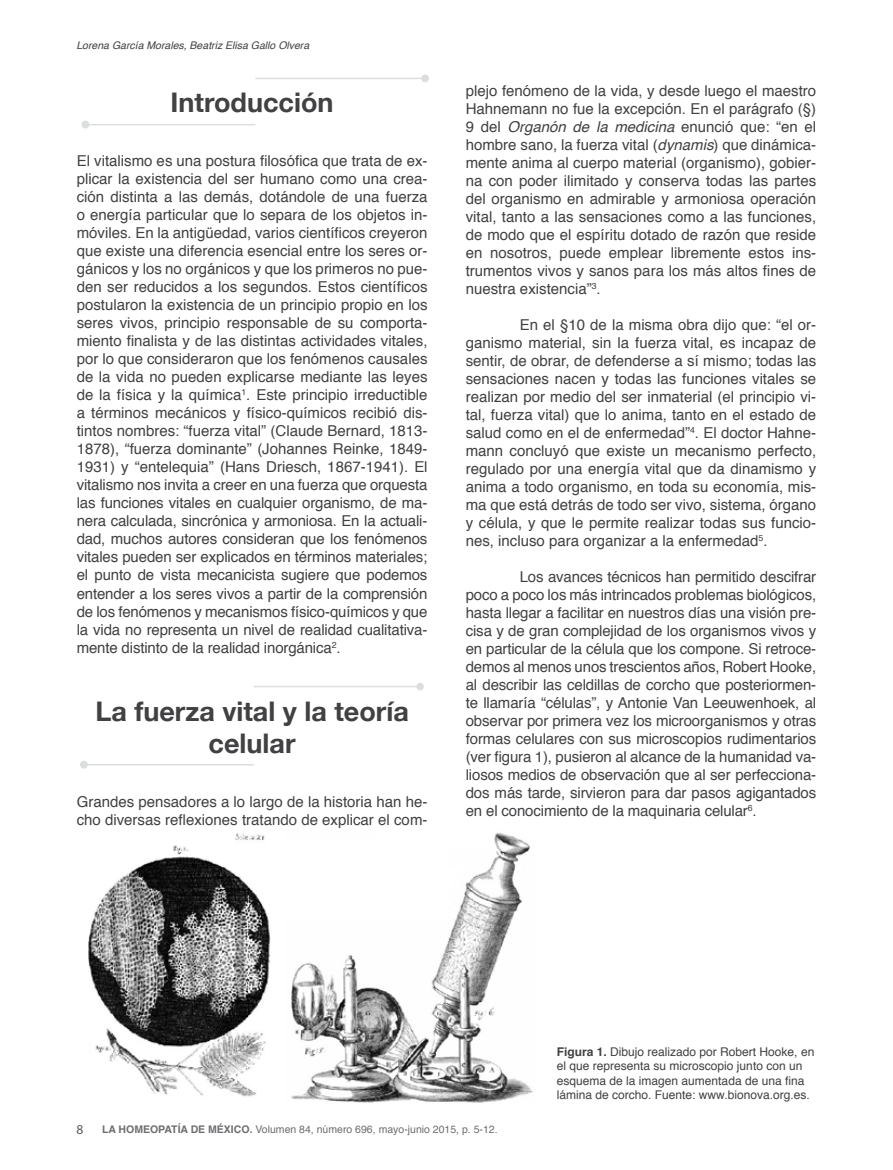
<style>
.page{position:relative;width:893px;height:1170px;background:#fff}
.page>*{position:absolute;margin:0;border:0;box-sizing:border-box;transform-origin:0 0}
.t1{font:700 27px/32.4px "Helvetica Neue";color:#414042;text-align:center}
.t2{font:15px/18px "Helvetica";color:#414042;text-align:justify}
.t3{font:13.5px "Myriad Pro";color:#58595b}
.t4{font:12px/14.4px "Helvetica";color:#414042}
.t5{font:10.5px "Helvetica";color:#6d6e71}
.t6{font:italic 10.5px "Helvetica";color:#414042}
.s1{font-style:italic}
.s2{font-weight:700}
</style>
<div class="page">
<img style="left:88px;top:833px;width:445px;height:269px">
<div style="left:81px;top:121px;width:8px;height:7px;background:#dcddde;border-radius:50%"></div>
<hr style="left:85px;top:124px;width:170px;height:1px;background:#dcddde">
<div style="left:421px;top:75px;width:8px;height:7px;background:#dcddde;border-radius:50%"></div>
<hr style="left:255px;top:78px;width:170px;height:1px;background:#dcddde">
<div style="left:80px;top:760px;width:8px;height:8px;background:#dcddde;border-radius:50%"></div>
<hr style="left:84px;top:764px;width:170px;height:1px;background:#dcddde">
<div style="left:416px;top:682px;width:8px;height:8px;background:#dcddde;border-radius:50%"></div>
<hr style="left:254px;top:685px;width:166px;height:2px;background:#dcddde">
<p class="t6" style="left:76px;top:37px;width:234px">Lorena García Morales, Beatriz Elisa Gallo Olvera</p>
<h1 class="t1" style="left:171px;top:87px;width:164px">Introducción</h1>
<p class="t2" style="left:77px;top:152px;width:352px">El vitalismo es una postura filosófica que trata de ex&shy;plicar la existencia del ser humano como una crea&shy;ción distinta a las demás, dotándole de una fuerza o energía particular que lo separa de los objetos in&shy;móviles. En la antigüedad, varios científicos creyeron que existe una diferencia esencial entre los seres or&shy;gánicos y los no orgánicos y que los primeros no pue&shy;den ser reducidos a los segundos. Estos científicos postularon la existencia de un principio propio en los seres vivos, principio responsable de su comporta&shy;miento finalista y de las distintas actividades vitales, por lo que consideraron que los fenómenos causales de la vida no pueden explicarse mediante las leyes de la física y la química<sup>1</sup>. Este principio irreductible a términos mecánicos y físico-químicos recibió dis&shy;tintos nombres: “fuerza vital” (Claude Bernard, 1813- 1878), “fuerza dominante” (Johannes Reinke, 1849- 1931) y “entelequia” (Hans Driesch, 1867-1941). El vitalismo nos invita a creer en una fuerza que orquesta las funciones vitales en cualquier organismo, de ma&shy;nera calculada, sincrónica y armoniosa. En la actuali&shy;dad, muchos autores consideran que los fenómenos vitales pueden ser explicados en términos materiales; el punto de vista mecanicista sugiere que podemos entender a los seres vivos a partir de la comprensión de los fenómenos y mecanismos físico-químicos y que la vida no representa un nivel de realidad cualitativa&shy;mente distinto de la realidad inorgánica<sup>2</sup>.</p>
<h1 class="t1" style="left:95px;top:695px;width:315px">La fuerza vital y la teoría celular</h1>
<p class="t2" style="left:77px;top:793px;width:352px">Grandes pensadores a lo largo de la historia han he&shy;cho diversas reflexiones tratando de explicar el com-</p>
<p class="t2" style="left:466px;top:82px;width:352px">plejo fenómeno de la vida, y desde luego el maestro Hahnemann no fue la excepción. En el parágrafo (§)<br>9 del <span class="s1">Organón de la medicina</span> enunció que: “en el hombre sano, la fuerza vital (<span class="s1">dynamis</span>) que dinámica&shy;mente anima al cuerpo material (organismo), gobier&shy;na con poder ilimitado y conserva todas las partes del organismo en admirable y armoniosa operación vital, tanto a las sensaciones como a las funciones, de modo que el espíritu dotado de razón que reside en nosotros, puede emplear libremente estos ins&shy;trumentos vivos y sanos para los más altos fines de nuestra existencia”<sup>3</sup>.</p>
<p class="t2" style="left:466px;top:316px;width:352px;text-indent:54px">En el §10 de la misma obra dijo que: “el or&shy;ganismo material, sin la fuerza vital, es incapaz de sentir, de obrar, de defenderse a sí mismo; todas las sensaciones nacen y todas las funciones vitales se realizan por medio del ser inmaterial (el principio vi&shy;tal, fuerza vital) que lo anima, tanto en el estado de salud como en el de enfermedad”<sup>4</sup>. El doctor Hahne&shy;mann concluyó que existe un mecanismo perfecto, regulado por una energía vital que da dinamismo y anima a todo organismo, en toda su economía, mis&shy;ma que está detrás de todo ser vivo, sistema, órgano y célula, y que le permite realizar todas sus funcio&shy;nes, incluso para organizar a la enfermedad<sup>5</sup>.</p>
<p class="t2" style="left:466px;top:568px;width:352px;text-indent:54px">Los avances técnicos han permitido descifrar poco a poco los más intrincados problemas biológicos, hasta llegar a facilitar en nuestros días una visión pre&shy;cisa y de gran complejidad de los organismos vivos y en particular de la célula que los compone. Si retroce&shy;demos al menos unos trescientos años, Robert Hooke, al describir las celdillas de corcho que posteriormen&shy;te llamaría “células”, y Antonie Van Leeuwenhoek, al observar por primera vez los microorganismos y otras formas celulares con sus microscopios rudimentarios (ver figura 1), pusieron al alcance de la humanidad va&shy;liosos medios de observación que al ser perfecciona&shy;dos más tarde, sirvieron para dar pasos agigantados en el conocimiento de la maquinaria celular<sup>6</sup>.</p>
<p class="t4" style="left:557px;top:1044px;width:259px"><span class="s2">Figura 1.</span> Dibujo realizado por Robert Hooke, en el que representa su microscopio junto con un esquema de la imagen aumentada de una fina lámina de corcho. Fuente: www.bionova.org.es.</p>
<p class="t3" style="left:76px;top:1121px;width:8px">8</p>
<p class="t5" style="left:102px;top:1120px;width:397px"><span class="s2">LA HOMEOPATÍA DE MÉXICO.</span> Volumen 84, número 696, mayo-junio 2015, p. 5-12.</p>
</div>
